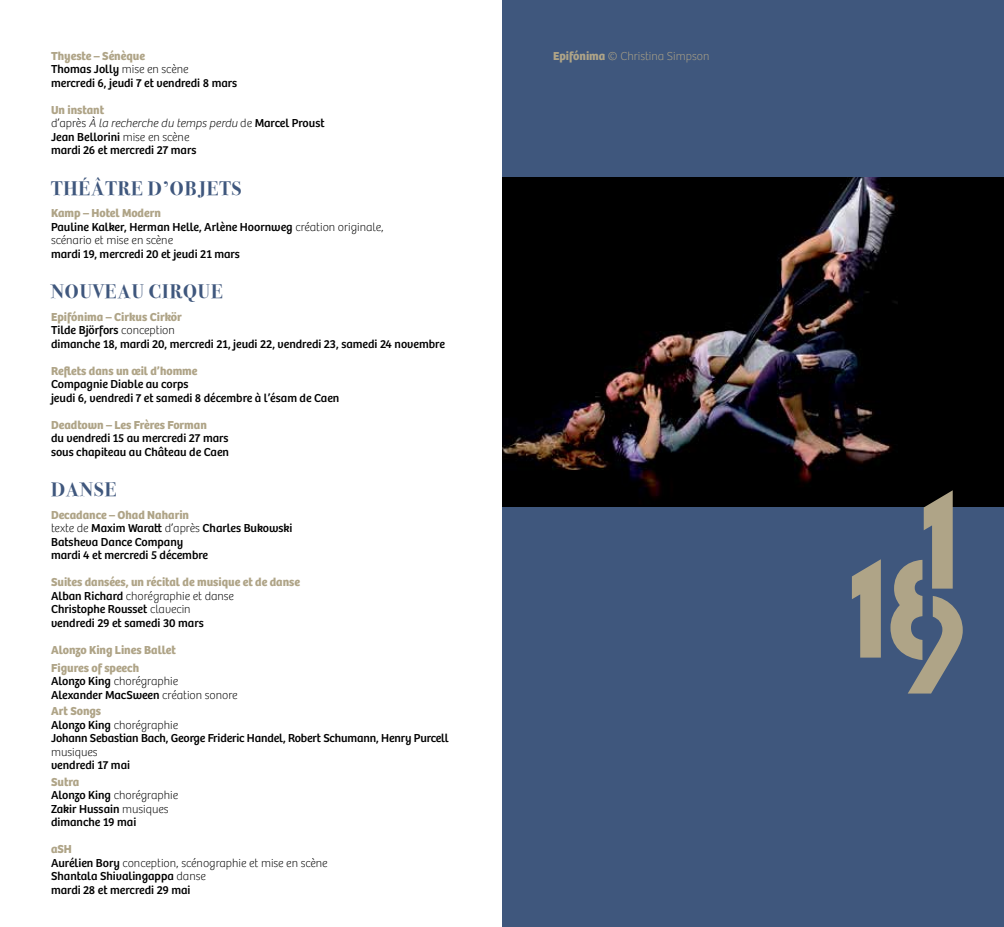
<style>
.page{position:relative;width:1004px;height:927px;background:#fff}
.page>*{position:absolute;margin:0;border:0;box-sizing:border-box;transform-origin:0 0}
.t1{font:700 19.5px "Bodoni Svty Two ITCTT";letter-spacing:.05em;color:#3f577d}
.t2{font:12px/13.5px "Bree";color:#000}
.t3{font:700 12px/18px "Bree";color:#afa487}
.t4{font:100 12px "Bree";color:#afa487}
.t5{font:100 12px "Bree";color:#000}
.s1{font-weight:700;color:#afa487}
.s2{font-weight:100}
.s3{font-weight:100;font-style:italic}
.s4{font-weight:700}
</style>
<div class="page">
<div style="left:502px;top:0;width:501px;height:927px;background:#3f577d"></div>
<img style="left:502px;top:177px;width:501px;height:330px">
<svg style="left:852px;top:560px;width:28px;height:98px"></svg>
<svg style="left:890px;top:490px;width:72px;height:203px"></svg>
<p class="t2" style="left:51px;top:49px;width:188px"><span class="s1">Thyeste – Sénèque<br></span>Thomas Jolly <span class="s2">mise en scène<br></span>mercredi 6, jeudi 7 et vendredi 8 mars</p>
<p class="t2" style="left:51px;top:103px;width:275px"><span class="s1">Un instant<br></span><span class="s2">d’après</span> <span class="s3">À la recherche du temps perdu</span> <span class="s2">de</span> Marcel Proust<br>Jean Bellorini <span class="s2">mise en scène<br></span>mardi 26 et mercredi 27 mars</p>
<h1 class="t1" style="left:51px;top:172px;width:68px">THÉÂTRE</h1>
<h1 class="t1" style="left:148px;top:172px;width:72px">D’OBJETS</h1>
<p class="t2" style="left:51px;top:207px;width:334px"><span class="s1">Kamp – Hotel Modern<br></span>Pauline Kalker, Herman Helle, Arlène Hoornweg <span class="s2">création originale, scénario et mise en scène</span></p>
<p class="t2" style="left:51px;top:247px;width:190px">mardi 19, mercredi 20 et jeudi 21 mars</p>
<h1 class="t1" style="left:51px;top:275px;width:173px">NOUVEAU CIRQUE</h1>
<p class="t2" style="left:51px;top:310px;width:395px"><span class="s1">Epifónima – Cirkus Cirkör<br></span>Tilde Björfors <span class="s2">conception<br></span>dimanche 18, mardi 20, mercredi 21, jeudi 22, vendredi 23, samedi 24 novembre</p>
<p class="t3" style="left:51px;top:362px;width:148px">Reflets dans un œil d’homme</p>
<p class="t2" style="left:51px;top:378px;width:290px">Compagnie Diable au corps<br>jeudi 6, vendredi 7 et samedi 8 décembre à l’ésam de Caen</p>
<p class="t3" style="left:51px;top:416px;width:157px">Deadtown – Les Frères Forman</p>
<p class="t2" style="left:51px;top:432px;width:179px">du vendredi 15 au mercredi 27 mars sous chapiteau au Château de Caen</p>
<h1 class="t1" style="left:51px;top:473px;width:67px">DANSE</h1>
<p class="t2" style="left:51px;top:508px;width:243px"><span class="s1">Decadance – Ohad Naharin<br></span><span class="s2">texte de</span> Maxim Waratt <span class="s2">d’après</span> Charles Bukowski<br>Batsheva Dance Company<br>mardi 4 et mercredi 5 décembre</p>
<p class="t2" style="left:51px;top:576px;width:250px"><span class="s1">Suites dansées, un récital de musique et de danse </span>Alban Richard <span class="s2">chorégraphie et danse<br></span>Christophe Rousset <span class="s2">clavecin<br></span>vendredi 29 et samedi 30 mars</p>
<p class="t3" style="left:51px;top:641px;width:126px">Alonzo King Lines Ballet<br>Figures of speech</p>
<p class="t2" style="left:51px;top:675px;width:188px">Alonzo King <span class="s2">chorégraphie<br></span>Alexander MacSween <span class="s2">création sonore</span></p>
<p class="t2" style="left:51px;top:705px;width:399px"><span class="s1">Art Songs<br></span>Alonzo King <span class="s2">chorégraphie<br></span>Johann Sebastian Bach, George Frideric Handel, Robert Schumann, Henry Purcell</p>
<p class="t5" style="left:51px;top:745px;width:48px">musiques</p>
<p class="t2" style="left:51px;top:759px;width:80px">vendredi 17 mai</p>
<p class="t2" style="left:51px;top:775px;width:128px"><span class="s1">Sutra<br></span>Alonzo King <span class="s2">chorégraphie<br></span>Zakir Hussain <span class="s2">musiques </span>dimanche 19 mai</p>
<p class="t2" style="left:51px;top:843px;width:278px"><span class="s1">aSH<br></span>Aurélien Bory <span class="s2">conception, scénographie et mise en scène<br></span>Shantala Shivalingappa <span class="s2">danse<br></span>mardi 28 et mercredi 29 mai</p>
<p class="t4" style="left:553px;top:49px;width:158px"><span class="s4">Epifónima</span> © Christina Simpson</p>
</div>
